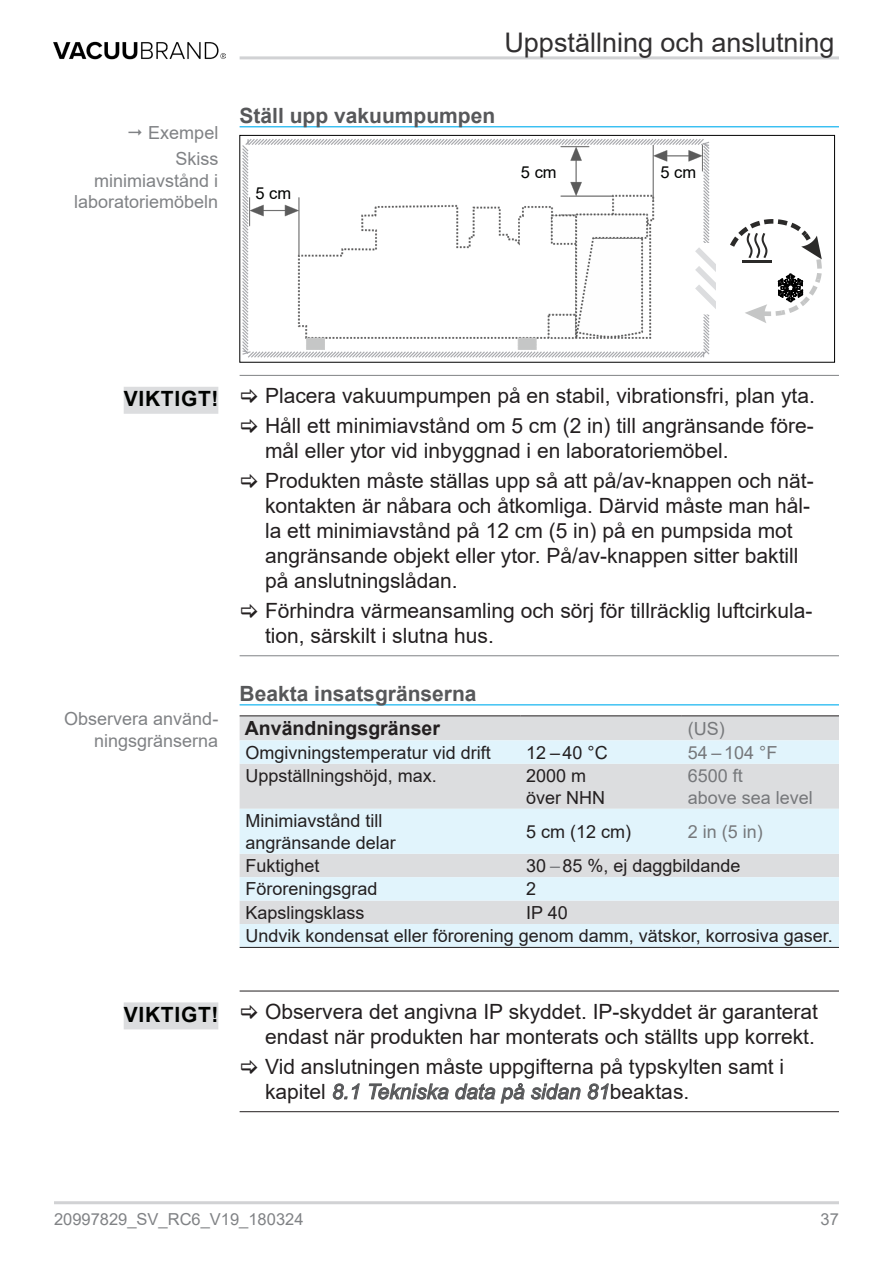
<style>
.page{position:relative;width:893px;height:1263px;background:#fff}
.page>*{position:absolute;margin:0;border:0;box-sizing:border-box;transform-origin:0 0}
.t1{font:27px "Arial";color:#312f30}
.t2{font:21px/25.2px "Arial";color:#231f20}
._14_Überschrift_Zwischenüberschrift_Absat{font:700 21px "Arial";color:#57585a}
._14_Signalwort-WICHTIG__rechtsbündig{font:700 21px "Arial";letter-spacing:.035em;color:#000200}
._13_Tabellen-Überschrift_Bold{font:700 19.5px "Arial";color:#231f20}
._12_Tabellen-Inhalt{font:18px/21.6px "Arial";color:#231f20}
._12_Marginalientext_rechtsbündig_Silbentr{font:18px/21.6px "Arial";color:#808285;text-align:right}
._12_Tabellen-Inhalt__US__schwarz65{font:18px "Arial";color:#76787b}
.t3{font:16.5px "Arial";color:#808285}
._11_Textkörper_klein_zentriert{font:16.5px "Arial";color:#000200}
.s1{color:#76787b}
.s2{font-style:italic;color:#57585a}
</style>
<div class="page">
<hr style="left:54px;top:1201px;width:785px;height:3px;background:#d1d2d4">
<hr style="left:240px;top:56px;width:599px;height:3px;background:#d1d2d4">
<img style="left:54px;top:41px;width:172px;height:19px">
<hr style="left:240px;top:126px;width:599px;height:1px;background:#00aeef">
<hr style="left:240px;top:704px;width:599px;height:1px;background:#00aeef">
<svg style="left:242px;top:139px;width:468px;height:219px"></svg>
<div style="left:240px;top:135px;width:595px;height:227px;border:1px solid #000"></div>
<svg style="left:689px;top:219px;width:133px;height:104px"></svg>
<div style="left:716px;top:243px;width:10px;height:73px;background:#fff"></div>
<hr style="left:240px;top:375px;width:599px;height:1px;background:#808285">
<hr style="left:240px;top:655px;width:599px;height:1px;background:#808285">
<div style="left:240px;top:717px;width:599px;height:23px;background:#dcdddf"></div>
<svg style="left:240px;top:740px;width:599px;height:207px;background:#dee9ef"></svg>
<hr style="left:240px;top:716px;width:280px;height:1px;background:#231f20">
<hr style="left:520px;top:716px;width:162px;height:1px;background:#231f20">
<hr style="left:682px;top:716px;width:157px;height:1px;background:#231f20">
<hr style="left:240px;top:947px;width:280px;height:1px;background:#231f20">
<hr style="left:520px;top:947px;width:162px;height:1px;background:#231f20">
<hr style="left:682px;top:947px;width:157px;height:1px;background:#231f20">
<hr style="left:240px;top:991px;width:599px;height:1px;background:#231f20">
<hr style="left:240px;top:1111px;width:599px;height:1px;background:#231f20">
<div style="left:124px;top:387px;width:94px;height:27px;background:#dcdddf"></div>
<div style="left:124px;top:1002px;width:94px;height:27px;background:#dcdddf"></div>
<p class="_12_Marginalientext_rechtsbündig_Silbentr" style="left:148px;top:122px;width:72px">Exempel</p>
<p class="_12_Marginalientext_rechtsbündig_Silbentr" style="left:74px;top:148px;width:146px">Skiss minimiavstånd i laboratoriemöbeln</p>
<p class="t1" style="left:504px;top:24px;width:332px">Uppställning och anslutning</p>
<p class="_14_Überschrift_Zwischenüberschrift_Absat" style="left:240px;top:101px;width:257px">Ställ upp vakuumpumpen</p>
<p class="_11_Textkörper_klein_zentriert" style="left:256px;top:182px;width:37px">5 cm</p>
<p class="_11_Textkörper_klein_zentriert" style="left:521px;top:161px;width:37px">5 cm</p>
<p class="_11_Textkörper_klein_zentriert" style="left:660px;top:161px;width:37px">5 cm</p>
<p class="_14_Signalwort-WICHTIG__rechtsbündig" style="left:124px;top:384px;width:96px">VIKTIGT!</p>
<p class="_12_Marginalientext_rechtsbündig_Silbentr" style="left:64px;top:708px;width:156px">Observera använd&shy;ningsgränserna</p>
<p class="_14_Signalwort-WICHTIG__rechtsbündig" style="left:124px;top:1000px;width:96px">VIKTIGT!</p>
<p class="t2" style="left:265px;top:383px;width:551px">Placera vakuumpumpen på en stabil, vibrationsfri, plan yta.</p>
<p class="t2" style="left:265px;top:413px;width:550px">Håll ett minimiavstånd om 5 cm (2 in) till angränsande före&shy;mål eller ytor vid inbyggnad i en laboratoriemöbel.</p>
<p class="t2" style="left:265px;top:467px;width:550px">Produkten måste ställas upp så att på/av-knappen och nät&shy;kontakten är nåbara och åtkomliga. Därvid måste man hål&shy;la ett minimiavstånd på 12 cm (5 in) på en pumpsida mot angränsande objekt eller ytor. På/av-knappen sitter baktill på anslutningslådan.</p>
<p class="t2" style="left:265px;top:598px;width:549px">Förhindra värmeansamling och sörj för tillräcklig luftcirkula&shy;tion, särskilt i slutna hus.</p>
<p class="_14_Überschrift_Zwischenüberschrift_Absat" style="left:240px;top:679px;width:238px">Beakta insatsgränserna</p>
<p class="_13_Tabellen-Überschrift_Bold" style="left:245px;top:715px;width:197px">Användningsgränser</p>
<p class="_12_Tabellen-Inhalt__US__schwarz65" style="left:688px;top:716px;width:38px">(US)</p>
<p class="_12_Tabellen-Inhalt" style="left:246px;top:741px;width:247px">Omgivningstemperatur vid drift</p>
<p class="_12_Tabellen-Inhalt" style="left:526px;top:741px;width:83px">12 –40 °C</p>
<p class="_12_Tabellen-Inhalt__US__schwarz65" style="left:688px;top:740px;width:91px">54 –104 °F</p>
<p class="_12_Tabellen-Inhalt" style="left:246px;top:765px;width:193px">Uppställningshöjd, max.</p>
<p class="_12_Tabellen-Inhalt" style="left:526px;top:765px;width:62px">2000 m</p>
<p class="_12_Tabellen-Inhalt" style="left:526px;top:786px;width:81px">över NHN</p>
<p class="_12_Tabellen-Inhalt__US__schwarz65" style="left:688px;top:763px;width:57px">6500 ft</p>
<p class="_12_Tabellen-Inhalt__US__schwarz65" style="left:688px;top:785px;width:127px">above sea level</p>
<p class="_12_Tabellen-Inhalt" style="left:246px;top:810px;width:152px">Minimiavstånd till angränsande delar</p>
<p class="_12_Tabellen-Inhalt" style="left:526px;top:820px;width:107px">5 cm (12 cm)</p>
<p class="_12_Tabellen-Inhalt__US__schwarz65" style="left:688px;top:819px;width:77px">2 in (5 in)</p>
<p class="_12_Tabellen-Inhalt" style="left:246px;top:855px;width:76px">Fuktighet</p>
<p class="_12_Tabellen-Inhalt" style="left:526px;top:855px;width:216px">30 <span class="s1">–</span>85 %, ej daggbildande</p>
<p class="_12_Tabellen-Inhalt" style="left:246px;top:878px;width:134px">Föroreningsgrad</p>
<p class="_12_Tabellen-Inhalt" style="left:526px;top:878px;width:12px">2</p>
<p class="_12_Tabellen-Inhalt" style="left:246px;top:902px;width:121px">Kapslingsklass</p>
<p class="_12_Tabellen-Inhalt" style="left:526px;top:902px;width:43px">IP 40</p>
<p class="_12_Tabellen-Inhalt" style="left:246px;top:925px;width:589px">Undvik kondensat eller förorening genom damm, vätskor, korrosiva gaser.</p>
<p class="t2" style="left:265px;top:999px;width:554px">Observera det angivna IP skyddet. IP-skyddet är garanterat endast när produkten har monterats och ställts upp korrekt.</p>
<p class="t2" style="left:265px;top:1053px;width:521px">Vid anslutningen måste uppgifterna på typskylten samt i kapitel <span class="s2">8.1 Tekniska data på sidan 81</span>beaktas.</p>
<p class="t3" style="left:54px;top:1208px;width:251px">20997829_SV_RC6_V19_180324</p>
<p class="t3" style="left:821px;top:1208px;width:20px">37</p>
</div>
